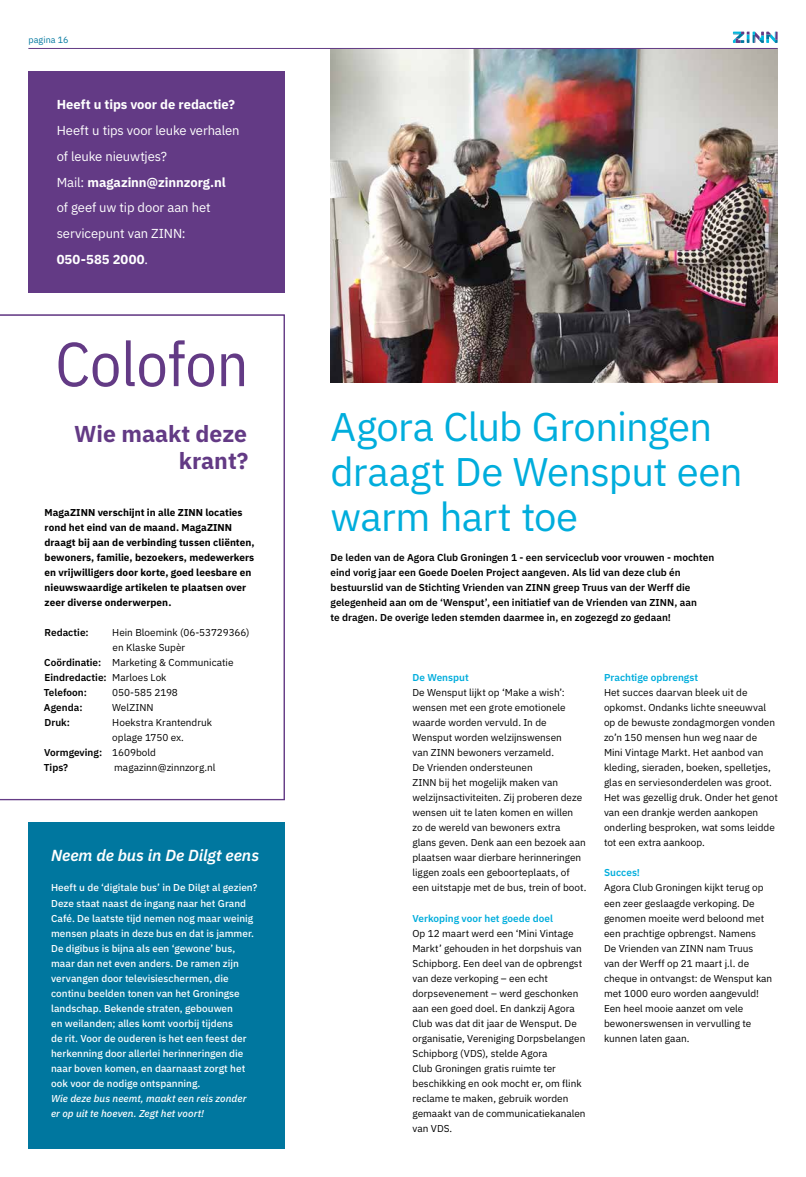
<style>
.page{position:relative;width:806px;height:1177px;background:#fff}
.page>*{position:absolute;margin:0;border:0;box-sizing:border-box;transform-origin:0 0}
.t1{font:61.8px "IBM Plex Sans Cond";color:#633a85}
.t2{font:40px/45px "IBM Plex Sans";letter-spacing:-.015em;color:#00addc}
.t3{font:700 23px/27px "IBM Plex Sans";color:#633a85;text-align:right}
.t4{font:italic 600 16px "IBM Plex Sans";color:#fff}
.t5{font:13px/25.7px "IBM Plex Sans";letter-spacing:-.01em;color:#fff}
.t6{font:700 13px "IBM Plex Sans";letter-spacing:-.005em;color:#fff}
.t7{font:10px/15px "IBM Plex Sans";color:#000}
.t8{font:500 10px/15px "IBM Plex Sans";letter-spacing:.005em;color:#fff}
.t9{font:600 10px/15px "IBM Plex Sans";color:#000}
.t10{font:700 10px/15px "IBM Plex Sans";letter-spacing:.005em;color:#000}
.t11{font:italic 500 10px/15px "IBM Plex Sans";letter-spacing:.005em;color:#fff}
.t12{font:600 10px "IBM Plex Sans";color:#00addc}
.t13{font:9px "IBM Plex Sans";letter-spacing:.005em;color:#00779f}
.s1{font-weight:700}
.s2{font-weight:600}
.s3{font-weight:400}
</style>
<div class="page">
<svg style="left:0;top:315px;width:284px;height:484px"></svg>
<div style="left:28px;top:71px;width:256px;height:221px;background:#633a85"></div>
<img style="left:330px;top:49px;width:447px;height:334px">
<div style="left:28px;top:822px;width:256px;height:326px;background:#00779f"></div>
<hr style="left:28px;top:48px;width:749px;height:1px;background:#633a85">
<svg style="left:732px;top:32px;width:45px;height:11px"></svg>
<p class="t13" style="left:28px;top:33px;width:42px">pagina 16</p>
<h3 class="t6" style="left:57px;top:94px;width:179px">Heeft u tips voor de redactie?</h3>
<h3 class="t5" style="left:57px;top:117px;width:184px">Heeft u tips voor leuke verhalen of leuke nieuwtjes?<br>Mail: <span class="s1">magazinn@zinnzorg.nl </span>of geef uw tip door aan het servicepunt van ZINN:<br><span class="s1">050-585 2000</span>.</h3>
<h1 class="t1" style="left:55px;top:316px;width:194px">Colofon</h1>
<h3 class="t3" style="left:74px;top:418px;width:176px">Wie maakt deze krant?</h3>
<p class="t10" style="left:44px;top:504px;width:211px">MagaZINN verschijnt in alle ZINN locaties rond het eind van de maand. MagaZINN draagt bij aan de verbinding tussen cliënten, bewoners, familie, bezoekers, medewerkers en vrijwilligers door korte, goed leesbare en nieuwswaardige artikelen te plaatsen over zeer diverse onderwerpen.</p>
<p class="t9" style="left:44px;top:624px;width:46px">Redactie:</p>
<p class="t7" style="left:112px;top:624px;width:139px">Hein Bloemink (06-53729366)</p>
<p class="t7" style="left:112px;top:639px;width:74px">en Klaske Supèr</p>
<p class="t7" style="left:44px;top:654px;width:191px"><span class="s2">Coördinatie:</span> Marketing &amp; Communicatie</p>
<p class="t9" style="left:44px;top:669px;width:123px">Eindredactie: <span class="s3">Marloes Lok</span></p>
<p class="t9" style="left:44px;top:684px;width:45px">Telefoon:</p>
<p class="t7" style="left:112px;top:684px;width:67px">050-585 2198</p>
<p class="t9" style="left:44px;top:699px;width:40px">Agenda:</p>
<p class="t7" style="left:112px;top:699px;width:43px">WelZINN</p>
<p class="t9" style="left:44px;top:714px;width:27px">Druk:</p>
<p class="t7" style="left:112px;top:714px;width:101px">Hoekstra Krantendruk</p>
<p class="t7" style="left:112px;top:729px;width:73px">oplage 1750 ex.</p>
<p class="t9" style="left:44px;top:744px;width:113px">Vormgeving: <span class="s3">1609bold</span></p>
<p class="t9" style="left:44px;top:759px;width:26px">Tips?</p>
<p class="t7" style="left:114px;top:759px;width:103px">magazinn@zinnzorg.nl</p>
<h3 class="t4" style="left:51px;top:843px;width:209px">Neem de bus in De Dilgt eens</h3>
<p class="t8" style="left:51px;top:879px;width:208px">Heeft u de ‘digitale bus’ in De Dilgt al gezien?<br>Deze staat naast de ingang naar het Grand Café. De laatste tijd nemen nog maar weinig mensen plaats in deze bus en dat is jammer.<br>De digibus is bijna als een ‘gewone’ bus, maar dan net even anders. De ramen zijn vervangen door televisieschermen, die continu beelden tonen van het Groningse landschap. Bekende straten, gebouwen<br>en weilanden; alles komt voorbij tijdens<br>de rit. Voor de ouderen is het een feest der herkenning door allerlei herinneringen die naar boven komen, en daarnaast zorgt het ook voor de nodige ontspanning.</p>
<p class="t11" style="left:51px;top:1089px;width:197px">Wie deze bus neemt, maakt een reis zonder er op uit te hoeven. Zegt het voort!</p>
<h2 class="t2" style="left:330px;top:401px;width:413px">Agora Club Groningen draagt De Wensput een warm hart toe</h2>
<p class="t9" style="left:330px;top:549px;width:385px">De leden van de Agora Club Groningen 1 - een serviceclub voor vrouwen - mochten eind vorig jaar een Goede Doelen Project aangeven. Als lid van deze club én bestuurslid van de Stichting Vrienden van ZINN greep Truus van der Werff die gelegenheid aan om de ‘Wensput’, een initiatief van de Vrienden van ZINN, aan<br>te dragen. De overige leden stemden daarmee in, en zogezegd zo gedaan!</p>
<p class="t12" style="left:412px;top:670px;width:58px">De Wensput</p>
<p class="t7" style="left:412px;top:684px;width:175px">De Wensput lijkt op ‘Make a wish’: wensen met een grote emotionele waarde worden vervuld. In de Wensput worden welzijnswensen<br>van ZINN bewoners verzameld.<br>De Vrienden ondersteunen<br>ZINN bij het mogelijk maken van welzijnsactiviteiten. Zij proberen deze wensen uit te laten komen en willen<br>zo de wereld van bewoners extra glans geven. Denk aan een bezoek aan plaatsen waar dierbare herinneringen liggen zoals een geboorteplaats, of een uitstapje met de bus, trein of boot.</p>
<p class="t12" style="left:412px;top:910px;width:142px">Verkoping voor het goede doel</p>
<p class="t7" style="left:412px;top:924px;width:174px">Op 12 maart werd een ‘Mini Vintage<br>Markt’ gehouden in het dorpshuis van<br>Schipborg. Een deel van de opbrengst van deze verkoping – een echt dorpsevenement – werd geschonken aan een goed doel. En dankzij Agora<br>Club was dat dit jaar de Wensput. De organisatie, Vereniging Dorpsbelangen<br>Schipborg (VDS), stelde Agora<br>Club Groningen gratis ruimte ter beschikking en ook mocht er, om flink reclame te maken, gebruik worden gemaakt van de communicatiekanalen van VDS.</p>
<p class="t12" style="left:603px;top:670px;width:96px">Prachtige opbrengst</p>
<p class="t7" style="left:603px;top:684px;width:175px">Het succes daarvan bleek uit de opkomst. Ondanks lichte sneeuwval op de bewuste zondagmorgen vonden zo’n 150 mensen hun weg naar de Mini Vintage Markt. Het aanbod van kleding, sieraden, boeken, spelletjes, glas en serviesonderdelen was groot.<br>Het was gezellig druk. Onder het genot van een drankje werden aankopen onderling besproken, wat soms leidde tot een extra aankoop.</p>
<p class="t12" style="left:603px;top:865px;width:38px">Succes!</p>
<p class="t7" style="left:603px;top:879px;width:170px">Agora Club Groningen kijkt terug op een zeer geslaagde verkoping. De genomen moeite werd beloond met een prachtige opbrengst. Namens<br>De Vrienden van ZINN nam Truus<br>van der Werff op 21 maart j.l. de cheque in ontvangst: de Wensput kan met 1000 euro worden aangevuld!<br>Een heel mooie aanzet om vele bewonerswensen in vervulling te kunnen laten gaan.</p>
</div>
